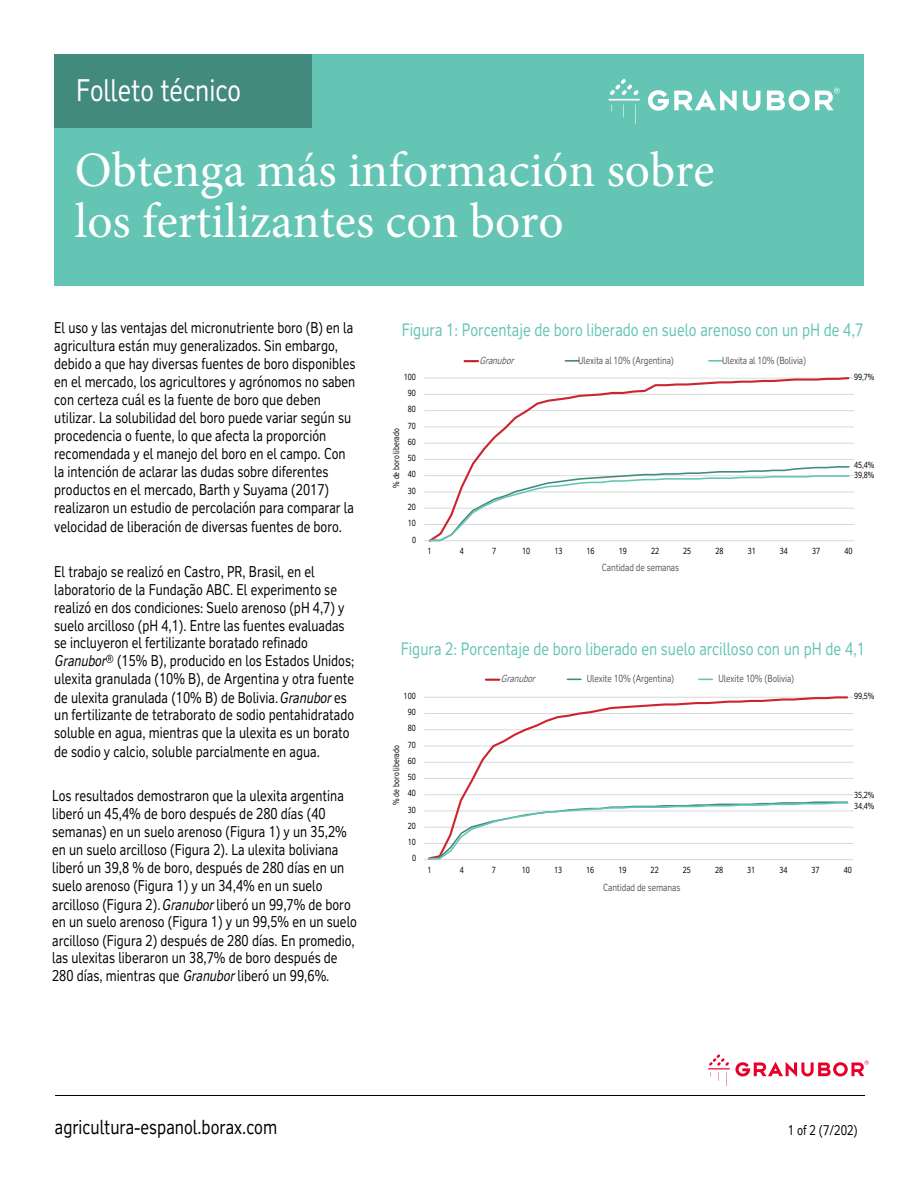
<style>
.page{position:relative;width:918px;height:1188px;background:#fff}
.page>*{position:absolute;margin:0;border:0;box-sizing:border-box;transform-origin:0 0}
.t1{font:49.5px/51px "Minion Pro";color:#fff}
.t2{font:30px "RT Vickerman";color:#fff;scale:.85 1}
.t3{font:19.5px "RT Vickerman";color:#000;scale:.85 1}
.t4{font:17.25px "RT Vickerman";color:#65c5b4;scale:.85 1}
.t5{font:15px/18px "RT Vickerman";color:#000;scale:.85 1}
.t6{font:13.5px "RT Vickerman";color:#000;scale:.85 1}
.t7{font:9.9px "RT Vickerman";letter-spacing:-.01em;color:#595a5a;scale:.85 1}
.t8{font:italic 9.9px "RT Vickerman";color:#595a5a;scale:.85 1}
.t9{font:8.55px/10.2px "RT Vickerman";letter-spacing:-.005em;color:#000;scale:.85 1}
.t10{font:8.4px/10.2px "RT Vickerman";letter-spacing:-.005em;color:#000;scale:.85 1}
.s1{font-style:italic}
</style>
<div class="page">
<div style="left:54px;top:54px;width:810px;height:231px;background:#65c5b4"></div>
<div style="left:54px;top:54px;width:257px;height:73px;background:#42897e"></div>
<hr style="left:55px;top:1095px;width:810px;height:1px;background:#000">
<hr style="left:424px;top:524px;width:430px;height:1px;background:#dad9d9">
<hr style="left:424px;top:508px;width:430px;height:1px;background:#dad9d9">
<hr style="left:424px;top:492px;width:430px;height:1px;background:#dad9d9">
<hr style="left:424px;top:475px;width:430px;height:1px;background:#dad9d9">
<hr style="left:424px;top:459px;width:430px;height:1px;background:#dad9d9">
<hr style="left:424px;top:443px;width:430px;height:1px;background:#dad9d9">
<hr style="left:424px;top:427px;width:430px;height:1px;background:#dad9d9">
<hr style="left:424px;top:410px;width:430px;height:1px;background:#dad9d9">
<hr style="left:424px;top:394px;width:430px;height:1px;background:#dad9d9">
<hr style="left:424px;top:378px;width:430px;height:1px;background:#dad9d9">
<hr style="left:424px;top:540px;width:430px;height:1px;background:#dad9d9">
<svg style="left:427px;top:378px;width:424px;height:130px"></svg>
<svg style="left:428px;top:465px;width:422px;height:76px"></svg>
<svg style="left:465px;top:360px;width:13px;height:2px"></svg>
<svg style="left:565px;top:360px;width:14px;height:2px"></svg>
<svg style="left:709px;top:360px;width:13px;height:2px"></svg>
<hr style="left:424px;top:843px;width:430px;height:1px;background:#dad9d9">
<hr style="left:424px;top:827px;width:430px;height:1px;background:#dad9d9">
<hr style="left:424px;top:811px;width:430px;height:1px;background:#dad9d9">
<hr style="left:424px;top:794px;width:430px;height:1px;background:#dad9d9">
<hr style="left:424px;top:778px;width:430px;height:1px;background:#dad9d9">
<hr style="left:424px;top:762px;width:430px;height:1px;background:#dad9d9">
<hr style="left:424px;top:746px;width:430px;height:1px;background:#dad9d9">
<hr style="left:424px;top:729px;width:430px;height:1px;background:#dad9d9">
<hr style="left:424px;top:713px;width:430px;height:1px;background:#dad9d9">
<hr style="left:424px;top:697px;width:430px;height:1px;background:#dad9d9">
<hr style="left:424px;top:859px;width:430px;height:1px;background:#dad9d9">
<svg style="left:427px;top:696px;width:422px;height:105px"></svg>
<svg style="left:427px;top:801px;width:422px;height:59px"></svg>
<svg style="left:486px;top:679px;width:13px;height:2px"></svg>
<svg style="left:568px;top:679px;width:13px;height:1px"></svg>
<svg style="left:699px;top:679px;width:13px;height:1px"></svg>
<svg style="left:708px;top:1054px;width:161px;height:32px"></svg>
<svg style="left:648px;top:89px;width:89px;height:22px"></svg>
<svg style="left:743px;top:91px;width:17px;height:20px"></svg>
<svg style="left:767px;top:88px;width:73px;height:23px"></svg>
<svg style="left:635px;top:104px;width:1px;height:20px"></svg>
<svg style="left:623px;top:104px;width:1px;height:13px"></svg>
<hr style="left:609px;top:99px;width:31px;height:2px;background:#fff">
<svg style="left:610px;top:79px;width:29px;height:16px"></svg>
<h2 class="t2" style="left:76px;top:72px;width:196px">Folleto técnico</h2>
<h1 class="t1" style="left:75px;top:145px;width:641px">Obtenga más información sobre los fertilizantes con boro</h1>
<p class="t5" style="left:54px;top:318px;width:356px">El uso y las ventajas del micronutriente boro (B) en la agricultura están muy generalizados. Sin embargo, debido a que hay diversas fuentes de boro disponibles en el mercado, los agricultores y agrónomos no saben con certeza cuál es la fuente de boro que deben utilizar. La solubilidad del boro puede variar según su procedencia o fuente, lo que afecta la proporción recomendada y el manejo del boro en el campo. Con la intención de aclarar las dudas sobre diferentes productos en el mercado, Barth y Suyama (2017) realizaron un estudio de percolación para comparar la velocidad de liberación de diversas fuentes de boro.</p>
<p class="t5" style="left:54px;top:562px;width:355px">El trabajo se realizó en Castro, PR, Brasil, en el laboratorio de la Fundação ABC. El experimento se realizó en dos condiciones: Suelo arenoso (pH 4,7) y suelo arcilloso (pH 4,1). Entre las fuentes evaluadas se incluyeron el fertilizante boratado refinado <span class="s1">Granubor</span><sup>®</sup> (15% B), producido en los Estados Unidos; ulexita granulada (10% B), de Argentina y otra fuente de ulexita granulada (10% B) de Bolivia.<span class="s1">Granubor</span> es un fertilizante de tetraborato de sodio pentahidratado soluble en agua, mientras que la ulexita es un borato de sodio y calcio, soluble parcialmente en agua.</p>
<p class="t5" style="left:52px;top:787px;width:360px">Los resultados demostraron que la ulexita argentina liberó un 45,4% de boro después de 280 días (40 semanas) en un suelo arenoso (Figura 1) y un 35,2% en un suelo arcilloso (Figura 2). La ulexita boliviana liberó un 39,8 % de boro, después de 280 días en un suelo arenoso (Figura 1) y un 34,4% en un suelo arcilloso (Figura 2).<span class="s1">Granubor</span> liberó un 99,7% de boro en un suelo arenoso (Figura 1) y un 99,5% en un suelo arcilloso (Figura 2) después de 280 días. En promedio, las ulexitas liberaron un 38,7% de boro después de 280 días, mientras que <span class="s1">Granubor</span> liberó un 99,6%.</p>
<p class="t4" style="left:402px;top:319px;width:545px">Figura 1: Porcentaje de boro liberado en suelo arenoso con un pH de 4,7</p>
<p class="t9" style="left:404px;top:372px;width:16px">100</p>
<p class="t9" style="left:408px;top:388px;width:11px">90</p>
<p class="t9" style="left:391px;top:488px;width:72px;rotate:-90deg">% de boro liberado</p>
<p class="t9" style="left:408px;top:404px;width:11px">80</p>
<p class="t9" style="left:408px;top:420px;width:11px">70</p>
<p class="t9" style="left:408px;top:437px;width:11px">60</p>
<p class="t9" style="left:408px;top:453px;width:11px">50</p>
<p class="t9" style="left:408px;top:469px;width:11px">40</p>
<p class="t9" style="left:408px;top:485px;width:11px">30</p>
<p class="t9" style="left:408px;top:502px;width:11px">20</p>
<p class="t9" style="left:408px;top:518px;width:11px">10</p>
<p class="t9" style="left:412px;top:534px;width:6px">0</p>
<p class="t8" style="left:479px;top:354px;width:45px">Granubor</p>
<p class="t7" style="left:578px;top:354px;width:114px">Ulexita al 10% (Argentina)</p>
<p class="t7" style="left:722px;top:354px;width:101px">Ulexita al 10% (Bolivia)</p>
<p class="t9" style="left:854px;top:372px;width:25px">99,7%</p>
<p class="t9" style="left:854px;top:460px;width:25px">45,4%<br>39,8%</p>
<p class="t9" style="left:428px;top:546px;width:6px">1</p>
<p class="t9" style="left:460px;top:546px;width:6px">4</p>
<p class="t9" style="left:492px;top:546px;width:6px">7</p>
<p class="t9" style="left:522px;top:546px;width:11px">10</p>
<p class="t9" style="left:554px;top:546px;width:11px">13</p>
<p class="t9" style="left:587px;top:546px;width:11px">16</p>
<p class="t9" style="left:619px;top:546px;width:11px">19</p>
<p class="t9" style="left:651px;top:546px;width:11px">22</p>
<p class="t9" style="left:683px;top:546px;width:11px">25</p>
<p class="t9" style="left:715px;top:546px;width:11px">28</p>
<p class="t9" style="left:748px;top:546px;width:11px">31</p>
<p class="t9" style="left:780px;top:546px;width:11px">34</p>
<p class="t9" style="left:812px;top:546px;width:11px">37</p>
<p class="t9" style="left:844px;top:546px;width:11px">40</p>
<p class="t7" style="left:602px;top:562px;width:92px">Cantidad de semanas</p>
<p class="t4" style="left:401px;top:639px;width:548px">Figura 2: Porcentaje de boro liberado en suelo arcilloso con un pH de 4,1</p>
<p class="t10" style="left:404px;top:691px;width:16px">100</p>
<p class="t10" style="left:408px;top:707px;width:11px">90</p>
<p class="t10" style="left:391px;top:805px;width:72px;rotate:-90deg">% de boro liberado</p>
<p class="t10" style="left:408px;top:723px;width:11px">80</p>
<p class="t10" style="left:408px;top:740px;width:11px">70</p>
<p class="t10" style="left:408px;top:756px;width:11px">60</p>
<p class="t10" style="left:408px;top:772px;width:11px">50</p>
<p class="t10" style="left:408px;top:788px;width:11px">40</p>
<p class="t10" style="left:408px;top:804px;width:11px">30</p>
<p class="t10" style="left:408px;top:821px;width:11px">20</p>
<p class="t10" style="left:408px;top:837px;width:11px">10</p>
<p class="t10" style="left:412px;top:853px;width:6px">0</p>
<p class="t8" style="left:501px;top:673px;width:45px">Granubor</p>
<p class="t7" style="left:587px;top:673px;width:104px">Ulexite 10% (Argentina)</p>
<p class="t7" style="left:719px;top:672px;width:91px">Ulexite 10% (Bolivia)</p>
<p class="t10" style="left:854px;top:691px;width:25px">99,5%</p>
<p class="t10" style="left:854px;top:790px;width:25px">35,2%<br>34,4%</p>
<p class="t10" style="left:428px;top:864px;width:6px">1</p>
<p class="t10" style="left:460px;top:864px;width:6px">4</p>
<p class="t10" style="left:492px;top:864px;width:6px">7</p>
<p class="t10" style="left:522px;top:864px;width:11px">10</p>
<p class="t10" style="left:554px;top:864px;width:11px">13</p>
<p class="t10" style="left:586px;top:864px;width:11px">16</p>
<p class="t10" style="left:618px;top:864px;width:11px">19</p>
<p class="t10" style="left:651px;top:864px;width:11px">22</p>
<p class="t10" style="left:683px;top:864px;width:11px">25</p>
<p class="t10" style="left:715px;top:864px;width:11px">28</p>
<p class="t10" style="left:747px;top:864px;width:11px">31</p>
<p class="t10" style="left:779px;top:864px;width:11px">34</p>
<p class="t10" style="left:812px;top:864px;width:11px">37</p>
<p class="t10" style="left:844px;top:864px;width:11px">40</p>
<p class="t7" style="left:603px;top:881px;width:92px">Cantidad de semanas</p>
<h3 class="t3" style="left:55px;top:1115px;width:263px">agricultura-espanol.borax.com</h3>
<p class="t6" style="left:788px;top:1122px;width:84px">1 of 2 (7/202)</p>
</div>
